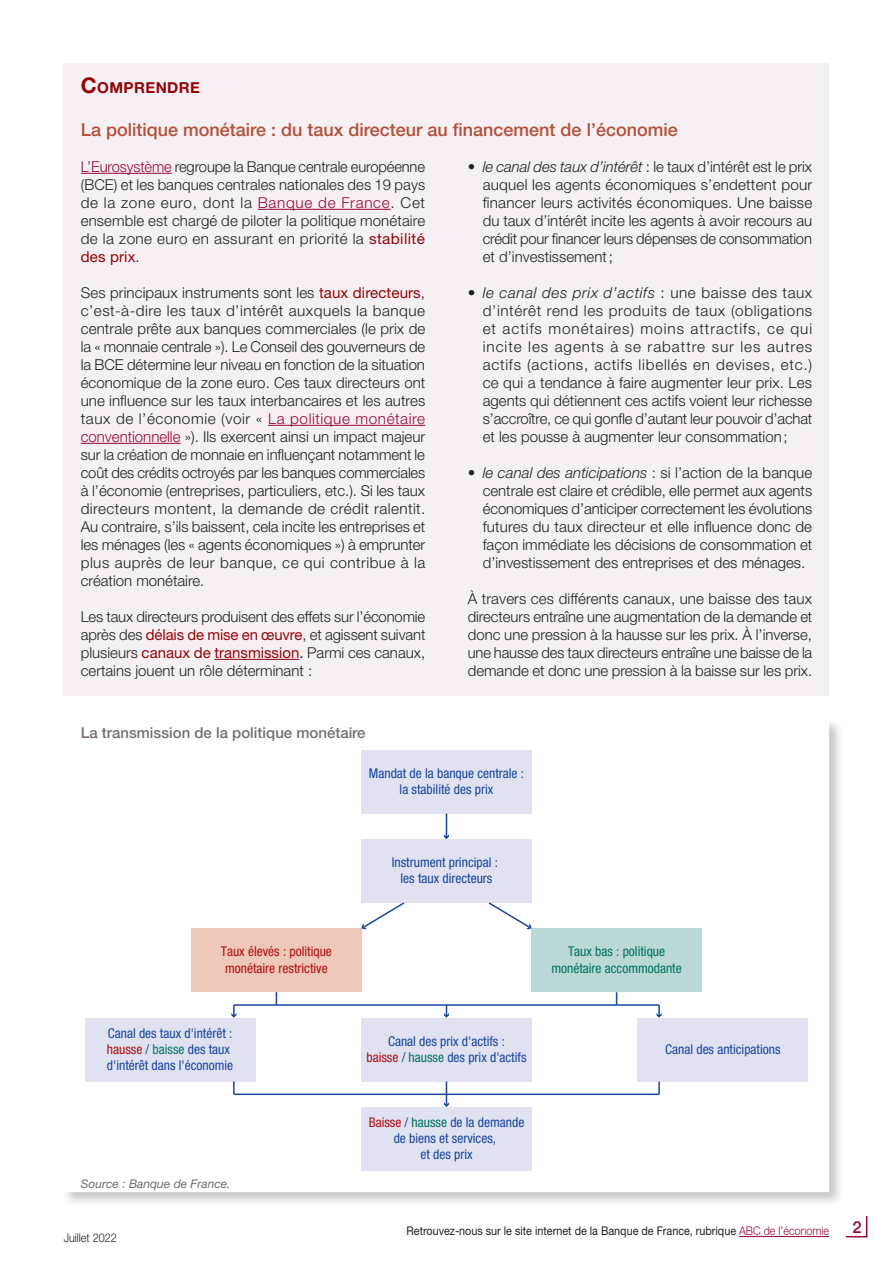
<style>
.page{position:relative;width:893px;height:1263px;background:#fff}
.page>*{position:absolute;margin:0;border:0;box-sizing:border-box;transform-origin:0 0}
.t1{font:500 18px "Helvetica Neue LT Std";color:#b35039}
.t2{font:500 16.5px "Helvetica Neue LT Std";color:#9a0736}
.t3{font:700 15.15px "Helvetica Neue LT Std";letter-spacing:.03em;color:#940408}
.t4{font:300 15px/18px "Helvetica Neue LT Std";color:#231f20;text-align:justify}
.t5{font:500 15px "Helvetica Neue LT Std";color:#786f6c}
.t6{font:condensed 13.5px/16.2px "Helvetica Neue LT Std";color:#18469d;text-align:center}
.t7{font:condensed 13.5px/16.2px "Helvetica Neue LT Std";color:#b00d15;text-align:center}
.t8{font:condensed 13.5px/16.2px "Helvetica Neue LT Std";color:#007365;text-align:center}
.t9{font:12px "Helvetica Neue LT Std";color:#231f20;scale:.9 1}
.t10{font:italic 12px "Helvetica Neue LT Std";color:#6c6d70}
.t11{font:300 12px "Helvetica Neue LT Std";color:#231f20;scale:.9 1}
.s1{font-size:21.6px}
.s2{color:#9a0736}
.s3{font-weight:400;color:#940408}
.s4{font-weight:400}
.s5{font-style:italic}
.s6{color:#b00d15}
.s7{color:#007365}
.s8{font-weight:300;color:#9a0736}
</style>
<div class="page">
<svg style="left:846px;top:1216px;width:22px;height:22px"></svg>
<hr style="left:739px;top:1236px;width:90px;height:1px;background:#9a0736">
<div style="left:64px;top:64px;width:765px;height:632px;background:#f6f0f5"></div>
<hr style="left:81px;top:173px;width:91px;height:1px;background:#9a0736">
<hr style="left:258px;top:209px;width:133px;height:1px;background:#9a0736">
<hr style="left:268px;top:425px;width:157px;height:1px;background:#9a0736">
<hr style="left:81px;top:443px;width:100px;height:1px;background:#9a0736">
<hr style="left:214px;top:659px;width:85px;height:1px;background:#940408">
<div style="left:62px;top:718px;width:782px;height:489px;background:#231f20;opacity:.25"></div>
<svg style="left:64px;top:720px;width:765px;height:472px"></svg>
<div style="left:361px;top:750px;width:170px;height:64px;background:#e0e2f1"></div>
<div style="left:361px;top:839px;width:170px;height:64px;background:#e0e2f1"></div>
<div style="left:191px;top:928px;width:170px;height:64px;background:#eec8b8"></div>
<div style="left:531px;top:928px;width:171px;height:64px;background:#bad8d5"></div>
<div style="left:85px;top:1018px;width:170px;height:63px;background:#e0e2f1"></div>
<div style="left:638px;top:1018px;width:170px;height:63px;background:#e0e2f1"></div>
<div style="left:361px;top:1018px;width:170px;height:63px;background:#e0e2f1"></div>
<div style="left:361px;top:1107px;width:170px;height:64px;background:#e0e2f1"></div>
<svg style="left:444px;top:814px;width:5px;height:25px"></svg>
<svg style="left:444px;top:1081px;width:5px;height:26px"></svg>
<svg style="left:276px;top:992px;width:1px;height:12px"></svg>
<svg style="left:616px;top:992px;width:1px;height:12px"></svg>
<svg style="left:444px;top:1006px;width:5px;height:12px"></svg>
<hr style="left:234px;top:1004px;width:425px;height:2px;background:#18469d">
<svg style="left:231px;top:1005px;width:5px;height:13px"></svg>
<svg style="left:657px;top:1005px;width:5px;height:13px"></svg>
<svg style="left:233px;top:1081px;width:2px;height:13px"></svg>
<svg style="left:658px;top:1081px;width:2px;height:13px"></svg>
<hr style="left:234px;top:1093px;width:425px;height:2px;background:#18469d">
<svg style="left:361px;top:902px;width:45px;height:28px"></svg>
<svg style="left:487px;top:901px;width:45px;height:29px"></svg>
<p class="t3" style="left:81px;top:79px;width:121px"><span class="s1">C</span>OMPRENDRE</p>
<p class="t1" style="left:81px;top:119px;width:598px">La politique monétaire : du taux directeur au financement de l’économie</p>
<p class="t4" style="left:81px;top:157px;width:346px"><span class="s2">L’Eurosystème</span> regroupe la Banque centrale européenne (BCE) et les banques centrales nationales des 19 pays de la zone euro, dont la <span class="s2">Banque de France</span>. Cet ensemble est chargé de piloter la politique monétaire de la zone euro en assurant en priorité la <span class="s3">stabilité des prix</span>.</p>
<p class="t4" style="left:81px;top:283px;width:346px">Ses principaux instruments sont les <span class="s3">taux directeurs</span>, c’est-à-dire les taux d’intérêt auxquels la banque centrale prête aux banques commerciales (le prix de la « monnaie centrale »). Le Conseil des gouverneurs de la BCE détermine leur niveau en fonction de la situation économique de la zone euro. Ces taux directeurs ont une influence sur les taux interbancaires et les autres taux de l’économie (voir « <span class="s2">La politique monétaire conventionnelle</span> »). Ils exercent ainsi un impact majeur sur la création de monnaie en influençant notamment le coût des crédits octroyés par les banques commerciales à l’économie (entreprises, particuliers, etc.). Si les taux directeurs montent, la demande de crédit ralentit.<br>Au contraire, s’ils baissent, cela incite les entreprises et les ménages (les « agents économiques ») à emprunter plus auprès de leur banque, ce qui contribue à la création monétaire.</p>
<p class="t4" style="left:81px;top:607px;width:346px">Les taux directeurs produisent des effets sur l’économie après des <span class="s3">délais de mise en œuvre</span>, et agissent suivant plusieurs <span class="s3">canaux de transmission</span><span class="s4">.</span> Parmi ces canaux, certains jouent un rôle déterminant :</p>
<p class="t4" style="left:483px;top:157px;width:331px;text-indent:-15px">• <span class="s5">le canal des taux d’intérêt</span> : le taux d’intérêt est le prix auquel les agents économiques s’endettent pour financer leurs activités économiques. Une baisse du taux d’intérêt incite les agents à avoir recours au crédit pour financer leurs dépenses de consommation et d’investissement;</p>
<p class="t4" style="left:483px;top:283px;width:331px;text-indent:-15px">• <span class="s5">le canal des prix d’actifs</span> : une baisse des taux d’intérêt rend les produits de taux (obligations et actifs monétaires) moins attractifs, ce qui incite les agents à se rabattre sur les autres actifs (actions, actifs libellés en devises, etc.) ce qui a tendance à faire augmenter leur prix. Les agents qui détiennent ces actifs voient leur richesse s’accroître, ce qui gonfle d’autant leur pouvoir d’achat et les pousse à augmenter leur consommation;</p>
<p class="t4" style="left:483px;top:463px;width:331px;text-indent:-15px">• <span class="s5">le canal des anticipations</span> : si l’action de la banque centrale est claire et crédible, elle permet aux agents économiques d’anticiper correctement les évolutions futures du taux directeur et elle influence donc de façon immédiate les décisions de consommation et d’investissement des entreprises et des ménages.</p>
<p class="t4" style="left:468px;top:589px;width:346px">À travers ces différents canaux, une baisse des taux directeurs entraîne une augmentation de la demande et donc une pression à la hausse sur les prix. À l’inverse, une hausse des taux directeurs entraîne une baisse de la demande et donc une pression à la baisse sur les prix.</p>
<p class="t5" style="left:81px;top:724px;width:286px">La transmission de la politique monétaire</p>
<p class="t6" style="left:369px;top:765px;width:157px">Mandat de la banque centrale : la stabilité des prix</p>
<p class="t6" style="left:392px;top:854px;width:108px">Instrument principal : les taux directeurs</p>
<p class="t7" style="left:221px;top:943px;width:113px">Taux élevés : politique monétaire restrictive</p>
<p class="t8" style="left:551px;top:943px;width:132px">Taux bas : politique monétaire accommodante</p>
<p class="t6" style="left:107px;top:1025px;width:128px;text-align:left">Canal des taux d'intérêt : <span class="s6">hausse</span> / <span class="s7">baisse</span> des taux d'intérêt dans l'économie</p>
<p class="t10" style="left:81px;top:1176px;width:151px">Source : Banque de France.</p>
<p class="t11" style="left:64px;top:1230px;width:60px">Juillet 2022</p>
<p class="t6" style="left:366px;top:1033px;width:162px">Canal des prix d'actifs :<br><span class="s6">baisse</span> / <span class="s7">hausse</span> des prix d'actifs</p>
<p class="t6" style="left:369px;top:1114px;width:157px"><span class="s6">Baisse</span> / <span class="s7">hausse</span> de la demande de biens et services,<br>et des prix</p>
<p class="t6" style="left:665px;top:1041px;width:117px">Canal des anticipations</p>
<p class="t9" style="left:406px;top:1224px;width:471px">Retrouvez-nous sur le site internet de la Banque de France, rubrique <span class="s8">ABC de l’économie</span></p>
<p class="t2" style="left:852px;top:1217px;width:11px">2</p>
</div>
